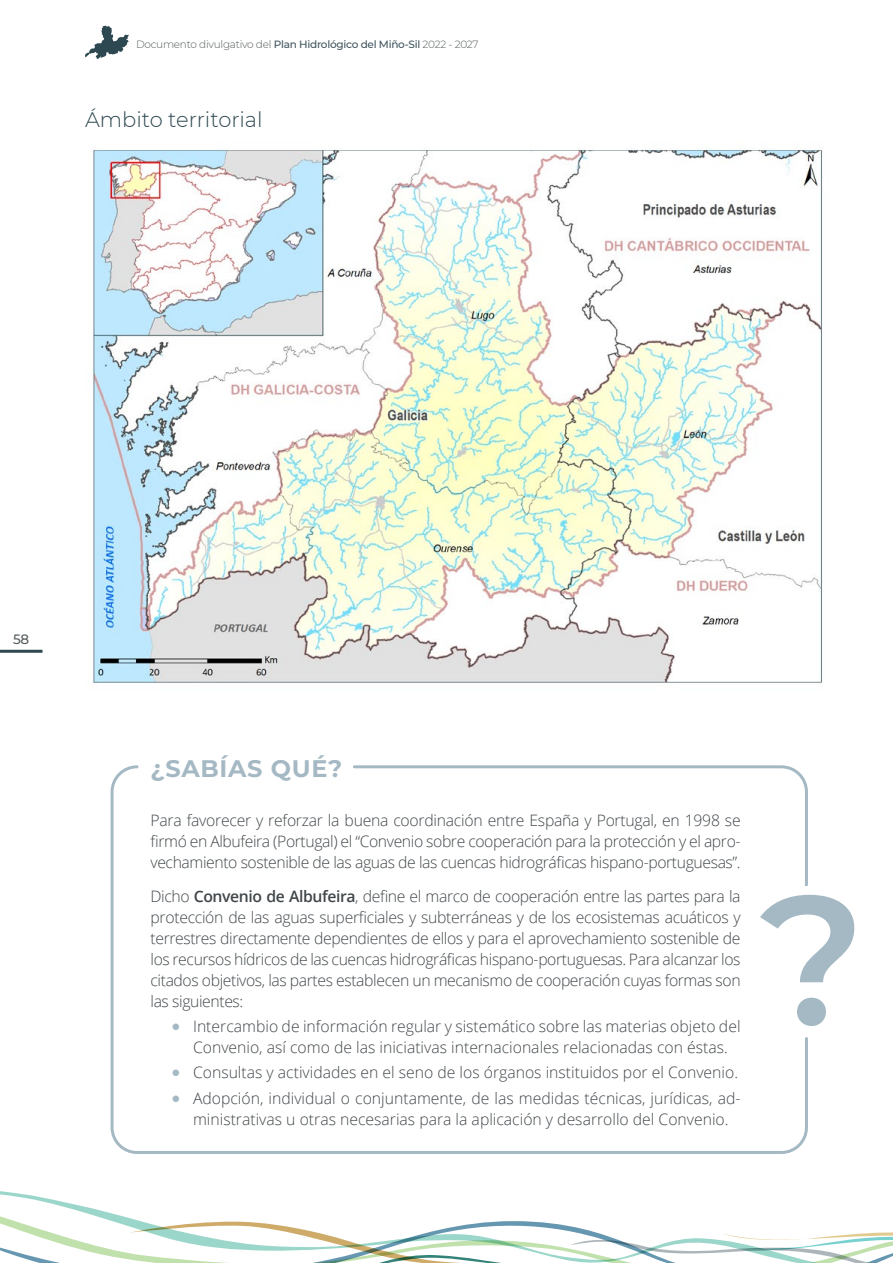
<style>
.page{position:relative;width:893px;height:1263px;background:#fff}
.page>*{position:absolute;margin:0;border:0;box-sizing:border-box;transform-origin:0 0}
.t1{font:700 24px "Montserrat";letter-spacing:.03em;color:#a5b9c4}
.t2{font:300 21px "Montserrat";color:#2e4851}
.t3{font:300 15.75px/21px "Open Sans";color:#404649;text-align:justify}
.t4{font:500 13.5px "Montserrat";color:#555c5e}
.t5{font:300 10.5px "Montserrat";letter-spacing:-.025em;color:#555c5e}
.s1{font-weight:500;color:#3f545d}
.s2{font-weight:600}
.s3{color:#a5b9c4}
</style>
<div class="page">
<svg style="left:0;top:1201px;width:893px;height:62px"></svg>
<hr style="left:0;top:650px;width:43px;height:3px;background:#2e4851">
<svg style="left:85px;top:25px;width:44px;height:34px"></svg>
<img style="left:92px;top:148px;width:731px;height:535px">
<svg style="left:111px;top:765px;width:697px;height:389px"></svg>
<svg style="left:760px;top:895px;width:94px;height:131px"></svg>
<p class="t5" style="left:136px;top:37px;width:344px">Documento divulgativo del <span class="s1">Plan Hidrológico del Miño-Sil</span> 2022 - 2027</p>
<h2 class="t2" style="left:85px;top:105px;width:179px">Ámbito territorial</h2>
<p class="t4" style="left:13px;top:630px;width:18px">58</p>
<h1 class="t1" style="left:151px;top:752px;width:193px">¿SABÍAS QUÉ?</h1>
<p class="t3" style="left:151px;top:809px;width:592px">Para favorecer y reforzar la buena coordinación entre España y Portugal, en 1998 se firmó en Albufeira (Portugal) el “Convenio sobre cooperación para la protección y el apro&shy;vechamiento sostenible de las aguas de las cuencas hidrográficas hispano-portuguesas”.</p>
<p class="t3" style="left:151px;top:885px;width:592px">Dicho <span class="s2">Convenio de Albufeira</span>, define el marco de cooperación entre las partes para la protección de las aguas superficiales y subterráneas y de los ecosistemas acuáticos y terrestres directamente dependientes de ellos y para el aprovechamiento sostenible de los recursos hídricos de las cuencas hidrográficas hispano-portuguesas. Para alcanzar los citados objetivos, las partes establecen un mecanismo de cooperación cuyas formas son las siguientes:</p>
<p class="t3" style="left:172px;top:1015px;width:570px;text-align:center"><span class="s3">•</span> Intercambio de información regular y sistemático sobre las materias objeto del<br>Convenio, así como de las iniciativas internacionales relacionadas con éstas.</p>
<p class="t3" style="left:172px;top:1062px;width:568px"><span class="s3">•</span> Consultas y actividades en el seno de los órganos instituidos por el Convenio.</p>
<p class="t3" style="left:172px;top:1087px;width:570px;text-align:center"><span class="s3">•</span> Adopción, individual o conjuntamente, de las medidas técnicas, jurídicas, ad&shy;ministrativas u otras necesarias para la aplicación y desarrollo del Convenio.</p>
</div>
